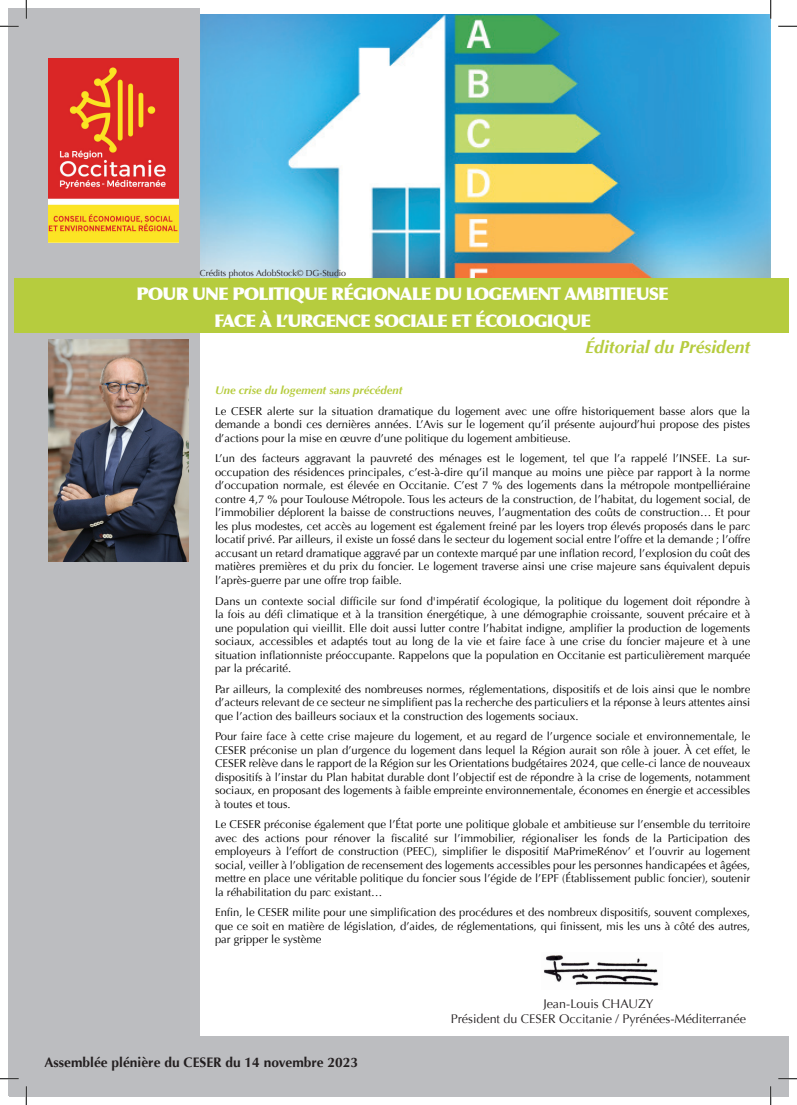
<style>
.page{position:relative;width:797px;height:1105px;background:#fff}
.page>*{position:absolute;margin:0;border:0;box-sizing:border-box;transform-origin:0 0}
.t1{font:900 17.5px/27px "Optima";letter-spacing:-.05em;color:#fff;text-align:center}
.t2{font:italic 700 17.5px "Optima";color:#b6cc3e}
.t3{font:700 13.75px "Optima";color:#231f20}
.t4{font:12.5px/15px "Optima";color:#231f20;text-align:center}
.t5{font:11.25px/13.5px "Optima";color:#000;text-align:justify}
.t6{font:italic 700 11.25px "Optima";color:#b6cc3e}
.t7{font:8.75px "Optima";color:#231f20}
</style>
<div class="page">
<img style="left:200px;top:15px;width:570px;height:263px">
<div style="left:9px;top:9px;width:191px;height:1087px;background:#bcbdc0"></div>
<div style="left:9px;top:1036px;width:779px;height:60px;background:#bcbdc0"></div>
<img style="left:544px;top:955px;width:115px;height:31px">
<img style="left:48px;top:340px;width:141px;height:221px">
<div style="left:14px;top:278px;width:774px;height:55px;background:#b6cc3e"></div>
<img style="left:48px;top:59px;width:130px;height:183px">
<svg style="left:0;top:25px;width:19px;height:2px"></svg>
<svg style="left:778px;top:25px;width:19px;height:2px"></svg>
<svg style="left:0;top:1078px;width:19px;height:1px"></svg>
<svg style="left:778px;top:1078px;width:19px;height:1px"></svg>
<svg style="left:25px;top:0;width:2px;height:19px"></svg>
<svg style="left:25px;top:1086px;width:2px;height:19px"></svg>
<svg style="left:770px;top:0;width:1px;height:19px"></svg>
<svg style="left:770px;top:1086px;width:1px;height:19px"></svg>
<p class="t7" style="left:200px;top:268px;width:148px">Crédits photos AdobStock© DG-Studio</p>
<h1 class="t1" style="left:136px;top:281px;width:534px">POUR UNE POLITIQUE RÉGIONALE DU LOGEMENT AMBITIEUSE<br>FACE À L’URGENCE SOCIALE ET ÉCOLOGIQUE</h1>
<h1 class="t2" style="left:585px;top:337px;width:167px">Éditorial du Président</h1>
<p class="t6" style="left:215px;top:384px;width:189px">Une crise du logement sans précédent</p>
<p class="t5" style="left:215px;top:404px;width:537px">Le CESER alerte sur la situation dramatique du logement avec une offre historiquement basse alors que la demande a bondi ces dernières années. L’Avis sur le logement qu’il présente aujourd’hui propose des pistes d’actions pour la mise en œuvre d’une politique du logement ambitieuse.</p>
<p class="t5" style="left:215px;top:452px;width:537px">L’un des facteurs aggravant la pauvreté des ménages est le logement, tel que l’a rappelé l’INSEE. La sur&shy;occupation des résidences principales, c’est-à-dire qu’il manque au moins une pièce par rapport à la norme d’occupation normale, est élevée en Occitanie. C’est 7 % des logements dans la métropole montpelliéraine contre 4,7 % pour Toulouse Métropole. Tous les acteurs de la construction, de l’habitat, du logement social, de l’immobilier déplorent la baisse de constructions neuves, l’augmentation des coûts de construction… Et pour les plus modestes, cet accès au logement est également freiné par les loyers trop élevés proposés dans le parc locatif privé. Par ailleurs, il existe un fossé dans le secteur du logement social entre l’offre et la demande ; l’offre accusant un retard dramatique aggravé par un contexte marqué par une inflation record, l’explosion du coût des matières premières et du prix du foncier. Le logement traverse ainsi une crise majeure sans équivalent depuis l’après-guerre par une offre trop faible.</p>
<p class="t5" style="left:215px;top:594px;width:537px">Dans un contexte social difficile sur fond d'impératif écologique, la politique du logement doit répondre à la fois au défi climatique et à la transition énergétique, à une démographie croissante, souvent précaire et à une population qui vieillit. Elle doit aussi lutter contre l’habitat indigne, amplifier la production de logements sociaux, accessibles et adaptés tout au long de la vie et faire face à une crise du foncier majeure et à une situation inflationniste préoccupante. Rappelons que la population en Occitanie est particulièrement marquée par la précarité.</p>
<p class="t5" style="left:215px;top:682px;width:537px">Par ailleurs, la complexité des nombreuses normes, réglementations, dispositifs et de lois ainsi que le nombre d’acteurs relevant de ce secteur ne simplifient pas la recherche des particuliers et la réponse à leurs attentes ainsi que l’action des bailleurs sociaux et la construction des logements sociaux.</p>
<p class="t5" style="left:215px;top:730px;width:537px">Pour faire face à cette crise majeure du logement, et au regard de l’urgence sociale et environnementale, le CESER préconise un plan d’urgence du logement dans lequel la Région aurait son rôle à jouer. À cet effet, le CESER relève dans le rapport de la Région sur les Orientations budgétaires 2024, que celle-ci lance de nouveaux dispositifs à l’instar du Plan habitat durable dont l’objectif est de répondre à la crise de logements, notamment sociaux, en proposant des logements à faible empreinte environnementale, économes en énergie et accessibles à toutes et tous.</p>
<p class="t5" style="left:215px;top:818px;width:537px">Le CESER préconise également que l’État porte une politique globale et ambitieuse sur l’ensemble du territoire avec des actions pour rénover la fiscalité sur l’immobilier, régionaliser les fonds de la Participation des employeurs à l’effort de construction (PEEC), simplifier le dispositif MaPrimeRénov’ et l’ouvrir au logement social, veiller à l’obligation de recensement des logements accessibles pour les personnes handicapées et âgées, mettre en place une véritable politique du foncier sous l’égide de l’EPF (Établissement public foncier), soutenir la réhabilitation du parc existant…</p>
<p class="t5" style="left:215px;top:906px;width:537px">Enfin, le CESER milite pour une simplification des procédures et des nombreux dispositifs, souvent complexes, que ce soit en matière de législation, d’aides, de réglementations, qui finissent, mis les uns à côté des autres, par gripper le système</p>
<p class="t3" style="left:44px;top:1054px;width:315px">Assemblée plénière du CESER du 14 novembre 2023</p>
<p class="t4" style="left:451px;top:996px;width:297px">Jean-Louis CHAUZY<br>Président du CESER Occitanie / Pyrénées-Méditerranée</p>
</div>
